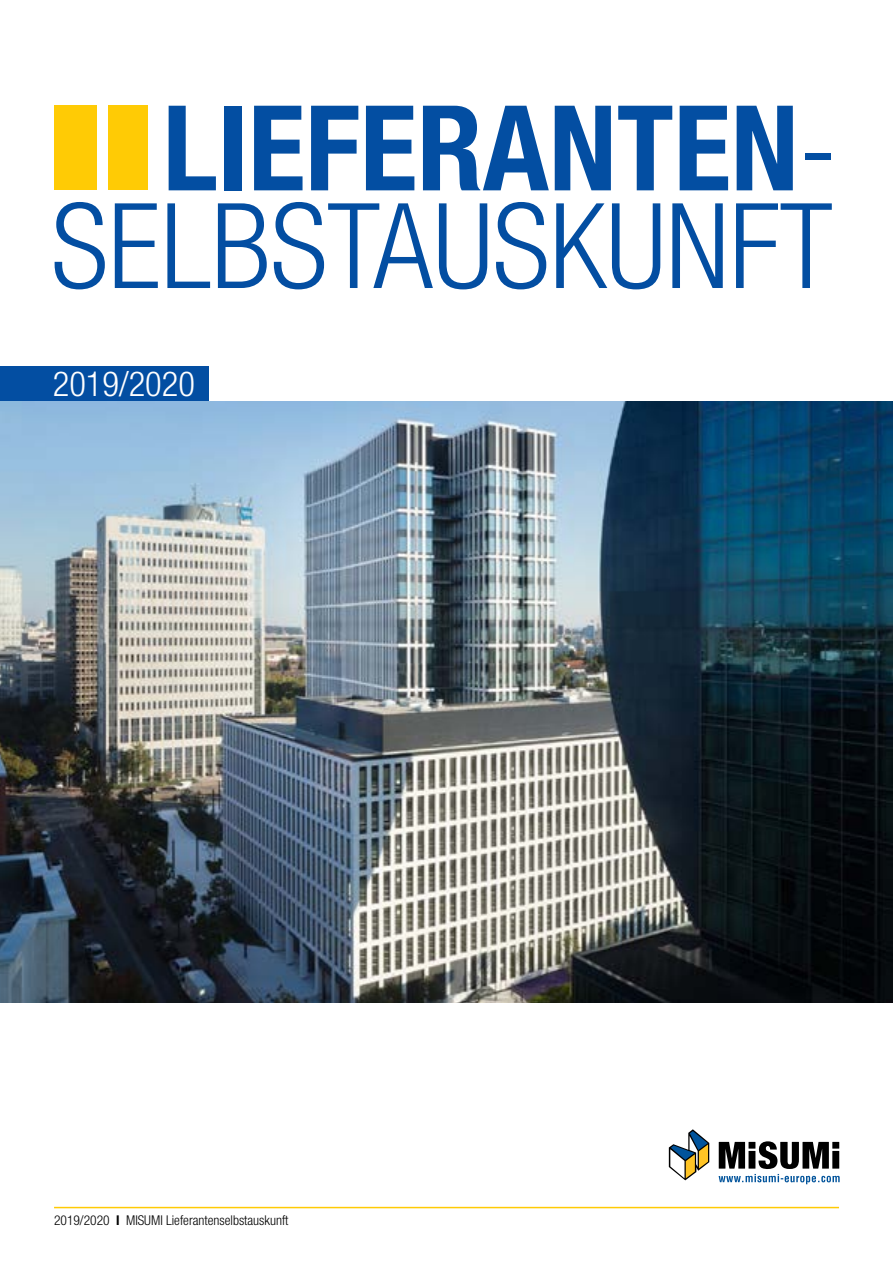
<style>
.page{position:relative;width:893px;height:1263px;background:#fff}
.page>*{position:absolute;margin:0;border:0;box-sizing:border-box;transform-origin:0 0}
.t1{font:300 condensed 118.5px/97.6px "Helvetica Neue LT Std";color:#034ea2;text-align:right}
.t2{font:300 condensed 34.5px "Helvetica Neue LT Std";color:#fff}
.t3{font:300 condensed 13.5px "Helvetica Neue LT Std";color:#000}
.s1{font-weight:700}
</style>
<div class="page">
<hr style="left:54px;top:1207px;width:785px;height:1px;background:#ffcb05">
<div style="left:0;top:366px;width:209px;height:44px;background:#034ea2"></div>
<img style="left:0;top:401px;width:893px;height:601px">
<svg style="left:669px;top:1129px;width:40px;height:51px"></svg>
<svg style="left:719px;top:1141px;width:121px;height:43px"></svg>
<div style="left:108px;top:106px;width:40px;height:84px;background:#ffcb05"></div>
<div style="left:54px;top:106px;width:43px;height:84px;background:#ffcb05"></div>
<h1 class="t1" style="left:51px;top:99px;width:788px"><span class="s1">LIEFERANTEN</span>-<br>SELBSTAUSKUNFT</h1>
<h2 class="t2" style="left:53px;top:364px;width:144px">2019/2020</h2>
<p class="t3" style="left:54px;top:1213px;width:236px">2019/2020 <span class="s1">I</span> MISUMI Lieferantenselbstauskunft</p>
</div>
